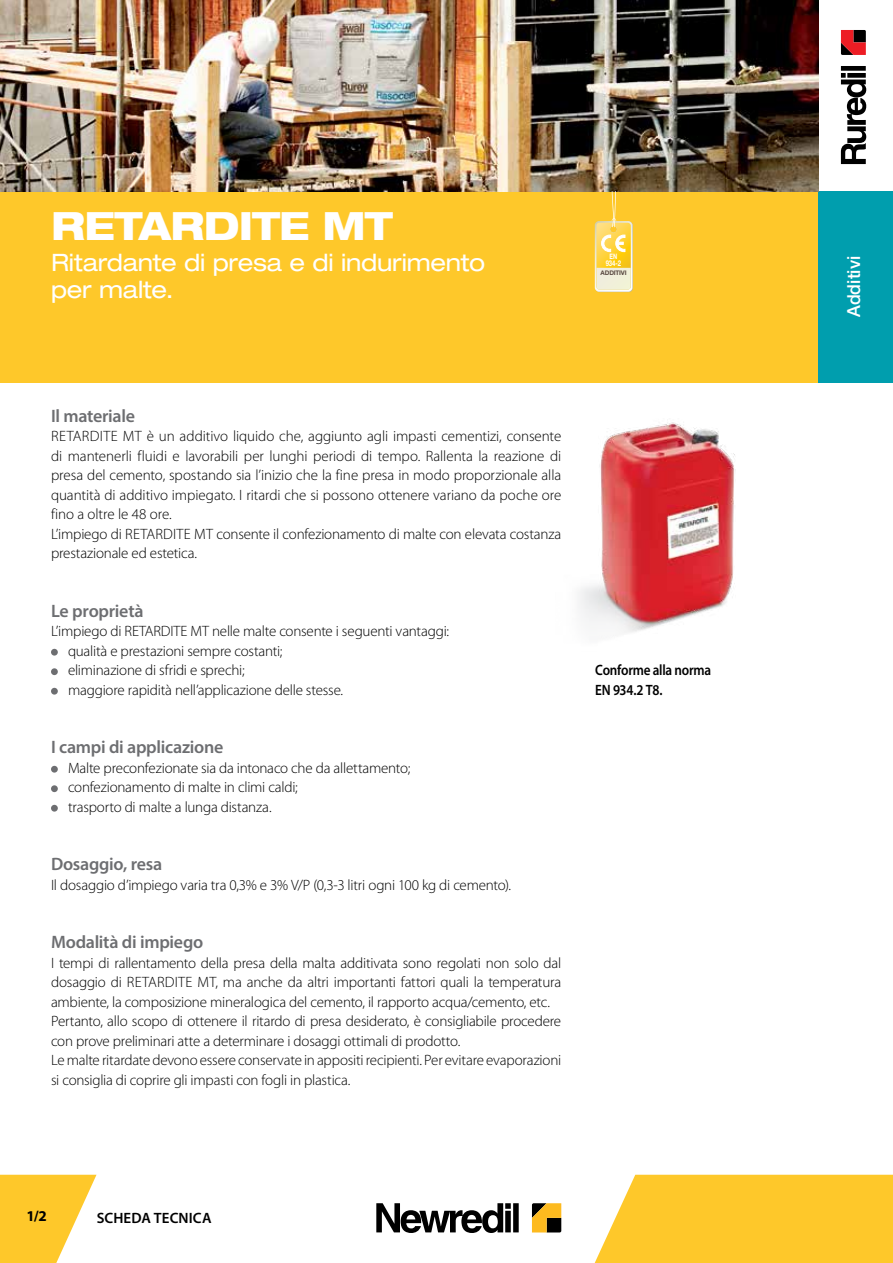
<style>
.page{position:relative;width:893px;height:1263px;background:#fff}
.page>*{position:absolute;margin:0;border:0;box-sizing:border-box;transform-origin:0 0}
.t1{font:800 expanded 39px "Helvetica Neue LT Std";letter-spacing:-.025em;color:#fff;scale:.95 1}
.t2{font:expanded 24px/27px "Helvetica Neue LT Std";letter-spacing:-.01em;color:#fff}
.t3{font:600 18px "Myriad Pro";letter-spacing:-.015em;color:#6d6e71}
.t4{font:500 18px "Helvetica Neue LT Std";color:#fff}
.t5{font:300 15px/19.5px "Myriad Pro";letter-spacing:-.01em;color:#000}
.t6{font:600 15px/19.5px "Myriad Pro";letter-spacing:-.015em;color:#000;scale:.88 1}
.t7{font:600 15px "Myriad Pro";letter-spacing:.01em;color:#000}
.t8{font:700 15px "Myriad Pro";color:#000}
.t9{font:700 7.95px "Helvetica Neue LT Std";color:#fff;scale:.75 1}
.t10{font:700 7.5px "Helvetica Neue LT Std";color:#fff;scale:.75 1}
.t11{font:700 6.3px "Helvetica Neue LT Std";letter-spacing:-.025em;color:#5a4a42}
</style>
<div class="page">
<svg style="left:594px;top:1175px;width:299px;height:88px;background:#fecb38"></svg>
<svg style="left:0;top:1175px;width:97px;height:88px"></svg>
<svg style="left:532px;top:1203px;width:29px;height:29px"></svg>
<div style="left:513px;top:1203px;width:6px;height:29px;background:#000"></div>
<svg style="left:376px;top:1203px;width:135px;height:30px"></svg>
<div style="left:841px;top:66px;width:25px;height:5px;background:#000"></div>
<svg style="left:841px;top:73px;width:25px;height:91px"></svg>
<svg style="left:841px;top:30px;width:25px;height:25px"></svg>
<div style="left:0;top:191px;width:893px;height:191px;background:#fec82a"></div>
<div style="left:819px;top:191px;width:74px;height:191px;background:#009eae"></div>
<img style="left:0;top:0;width:819px;height:191px">
<div style="left:51px;top:649px;width:7px;height:7px;background:#6d6e71;border-radius:50%"></div>
<div style="left:51px;top:668px;width:7px;height:7px;background:#6d6e71;border-radius:50%"></div>
<div style="left:51px;top:688px;width:7px;height:7px;background:#6d6e71;border-radius:50%"></div>
<div style="left:51px;top:766px;width:7px;height:7px;background:#6d6e71;border-radius:50%"></div>
<div style="left:51px;top:785px;width:7px;height:7px;background:#6d6e71;border-radius:50%"></div>
<div style="left:51px;top:805px;width:7px;height:7px;background:#6d6e71;border-radius:50%"></div>
<svg style="left:595px;top:191px;width:38px;height:101px"></svg>
<img style="left:578px;top:422px;width:158px;height:211px">
<h1 class="t1" style="left:51px;top:201px;width:361px">RETARDITE MT</h1>
<h2 class="t2" style="left:51px;top:249px;width:436px">Ritardante di presa e di indurimento per malte.</h2>
<p class="t10" style="left:610px;top:251px;width:12px">EN</p>
<p class="t9" style="left:606px;top:258px;width:22px">934-2</p>
<p class="t11" style="left:601px;top:269px;width:28px">ADDITIVI</p>
<p class="t3" style="left:51px;top:404px;width:86px">Il materiale</p>
<p class="t5" style="left:51px;top:427px;width:512px">RETARDITE MT è un additivo liquido che, aggiunto agli impasti cementizi, consente di mantenerli fluidi e lavorabili per lunghi periodi di tempo. Rallenta la reazione di presa del cemento, spostando sia l’inizio che la fine presa in modo proporzionale alla quantità di additivo impiegato. I ritardi che si possono ottenere variano da poche ore fino a oltre le 48 ore.<br>L’impiego di Retardite</p>
<p class="t5" style="left:51px;top:524px;width:512px;text-indent:143px">MT consente il confezionamento di malte con elevata costanza prestazionale ed estetica.</p>
<p class="t3" style="left:51px;top:599px;width:94px">Le proprietà</p>
<p class="t5" style="left:68px;top:622px;width:382px;text-indent:-17px">L’impiego di RETARDITE MT nelle malte consente i seguenti vantaggi: qualità e prestazioni sempre costanti;<br>eliminazione di sfridi e sprechi;<br>maggiore rapidità nell’applicazione delle stesse.</p>
<p class="t3" style="left:51px;top:736px;width:174px">I campi di applicazione</p>
<p class="t5" style="left:68px;top:758px;width:344px">Malte preconfezionate sia da intonaco che da allettamento; confezionamento di malte in climi caldi;<br>trasporto di malte a lunga distanza.</p>
<p class="t3" style="left:51px;top:853px;width:113px">Dosaggio, resa</p>
<p class="t5" style="left:51px;top:875px;width:462px">Il dosaggio d’impiego varia tra 0,3% e 3% V/P (0,3-3 litri ogni 100 kg di cemento).</p>
<p class="t3" style="left:51px;top:931px;width:154px">Modalità di impiego</p>
<p class="t5" style="left:51px;top:953px;width:512px">I tempi di rallentamento della presa della malta additivata sono regolati non solo dal dosaggio di Retardite</p>
<p class="t5" style="left:51px;top:973px;width:512px;text-indent:147px">MT, ma anche da altri importanti fattori quali la temperatura ambiente, la composizione mineralogica del cemento, il rapporto acqua/cemento, etc.<br>Pertanto, allo scopo di ottenere il ritardo di presa desiderato, è consigliabile procedere con prove preliminari atte a determinare i dosaggi ottimali di prodotto.<br>Le malte ritardate devono essere conservate in appositi recipienti. Per evitare evaporazioni si consiglia di coprire gli impasti con fogli in plastica.</p>
<p class="t6" style="left:595px;top:660px;width:133px">Conforme alla norma<br>EN 934.2 T8.</p>
<p class="t8" style="left:26px;top:1206px;width:22px">1/2</p>
<p class="t7" style="left:97px;top:1208px;width:116px">Scheda tecnica</p>
<p class="t4" style="left:843px;top:317px;width:63px;rotate:-90deg">Additivi</p>
</div>
